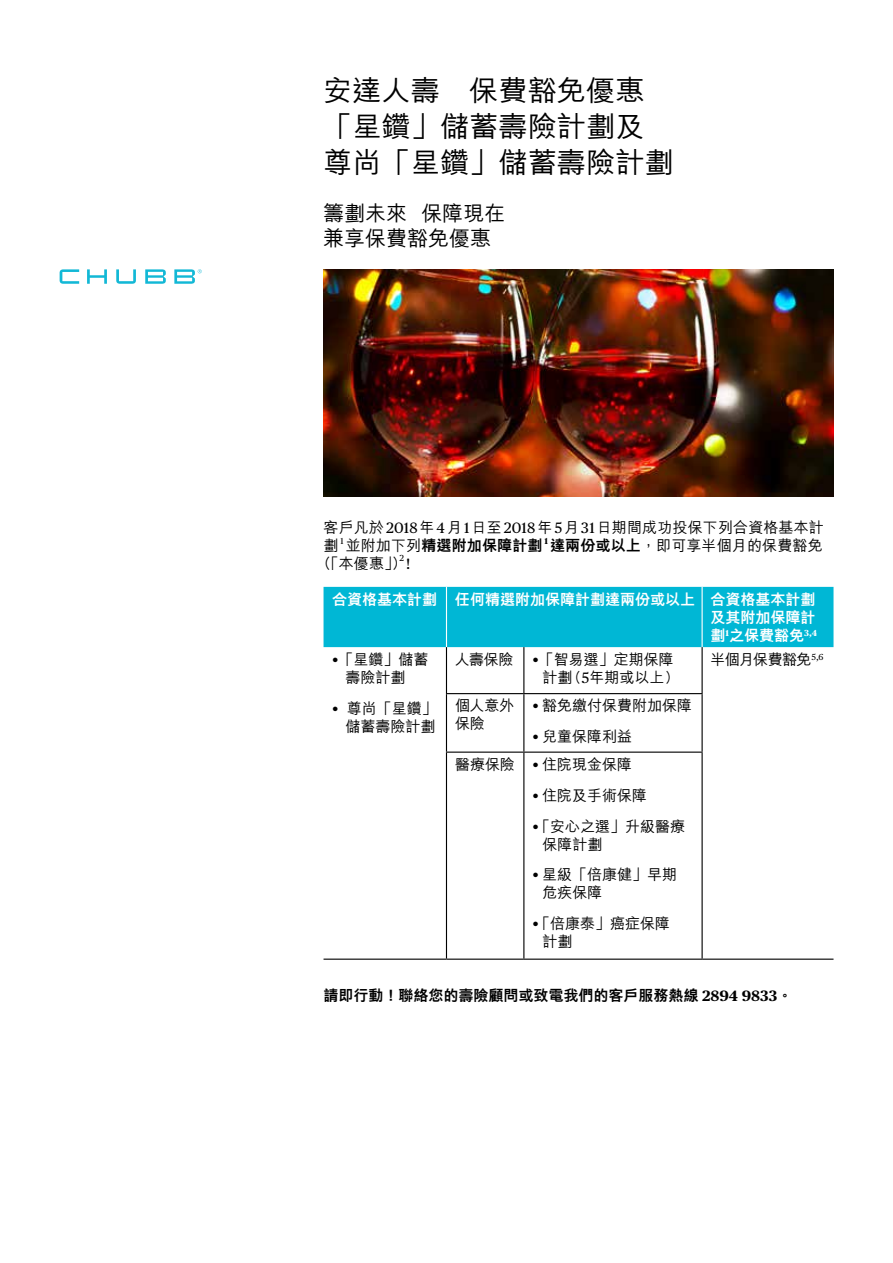
<style>
.page{position:relative;width:893px;height:1263px;background:#fff}
.page>*{position:absolute;margin:0;border:0;box-sizing:border-box;transform-origin:0 0}
.t1{font:500 28.5px/36px "M Hei HK";color:#000}
.t2{font:500 21px/25.5px "M Hei HK";color:#000}
.t3{font:500 15px/18px "M Hei HK";color:#000}
.t4{font:800 15px "M Hei HK";color:#000}
.t5{font:800 15px/18px "M Hei HK";color:#fff;text-align:justify}
.t6{font:500 15px "M Hei HK";letter-spacing:-.04em;color:#000}
.t7{font:8.7px "Chubb Publico Text";color:#000}
.t8{font:700 8.7px "Chubb Publico Text";color:#000}
.s1{font-family:"Chubb Publico Text";font-weight:400}
.s2{font-weight:500}
.s3{font-weight:800}
.s4{font-family:"Chubb Publico Text";font-weight:700}
</style>
<div class="page">
<svg style="left:60px;top:269px;width:142px;height:15px"></svg>
<div style="left:324px;top:587px;width:509px;height:60px;background:#00b7d5"></div>
<hr style="left:446px;top:587px;width:1px;height:60px;background:#fff">
<hr style="left:701px;top:587px;width:2px;height:60px;background:#fff">
<hr style="left:446px;top:694px;width:1px;height:57px;background:#000">
<hr style="left:523px;top:694px;width:1px;height:57px;background:#000">
<hr style="left:701px;top:694px;width:2px;height:57px;background:#000">
<hr style="left:446px;top:753px;width:1px;height:205px;background:#000">
<hr style="left:523px;top:753px;width:1px;height:205px;background:#000">
<hr style="left:701px;top:753px;width:2px;height:205px;background:#000">
<hr style="left:446px;top:647px;width:1px;height:46px;background:#000">
<hr style="left:523px;top:647px;width:1px;height:46px;background:#000">
<hr style="left:701px;top:647px;width:2px;height:46px;background:#000">
<hr style="left:324px;top:958px;width:122px;height:2px;background:#000">
<hr style="left:446px;top:958px;width:78px;height:2px;background:#000">
<hr style="left:524px;top:958px;width:178px;height:2px;background:#000">
<hr style="left:702px;top:958px;width:131px;height:2px;background:#000">
<hr style="left:446px;top:693px;width:78px;height:1px;background:#000">
<hr style="left:524px;top:693px;width:179px;height:1px;background:#000">
<hr style="left:446px;top:751px;width:78px;height:2px;background:#000">
<hr style="left:524px;top:751px;width:179px;height:2px;background:#000">
<img style="left:324px;top:269px;width:509px;height:228px">
<h1 class="t1" style="left:323px;top:70px;width:352px">安達人壽　保費豁免優惠「星鑽」儲蓄壽險計劃及尊尚「星鑽」儲蓄壽險計劃</h1>
<h2 class="t2" style="left:323px;top:198px;width:184px">籌劃未來 保障現在兼享保費豁免優惠</h2>
<p class="t3" style="left:324px;top:517px;width:502px;line-height:18.6px">客戶凡於<span class="s1">2018</span>年<span class="s1">4</span>月<span class="s1">1</span>日至<span class="s1">2018</span>年<span class="s1">5</span>月<span class="s1">31</span>日期間成功投保下列合資格基本計劃</p>
<p class="t7" style="left:341px;top:534px;width:5px">1</p>
<p class="t4" style="left:346px;top:538px;width:198px"><span class="s2">並附加下列</span>精選附加保障計劃</p>
<p class="t8" style="left:544px;top:534px;width:5px">1</p>
<p class="t3" style="left:550px;top:536px;width:274px"><span class="s3">達兩份或以上</span>，即可享半個月的保費豁免</p>
<p class="t3" style="left:316px;top:553px;width:96px">（「本優惠」）<span class="s1">!</span></p>
<p class="t7" style="left:400px;top:552px;width:6px">2</p>
<p class="t5" style="left:711px;top:590px;width:108px;text-indent:-379px">合資格基本計劃 任何精選附加保障計劃達兩份或以上 合資格基本計劃及其附加保障計劃<sup>1</sup>之保費豁免<sup>3,4</sup></p>
<p class="t3" style="left:346px;top:649px;width:84px;text-indent:-14px"><span class="s1">•</span>「星鑽」儲蓄壽險計劃</p>
<p class="t3" style="left:332px;top:698px;width:106px;text-align:right"><span class="s1">•</span> 尊尚「星鑽」儲蓄壽險計劃</p>
<p class="t3" style="left:455px;top:649px;width:220px;text-align:right">人壽保險 <span class="s1">•</span>「智易選」定期保障計劃(<span class="s1">5</span>年期或以上)</p>
<p class="t6" style="left:711px;top:648px;width:114px">半個月保費豁免<sup>5,6</sup></p>
<p class="t3" style="left:455px;top:696px;width:61px">個人意外保險</p>
<p class="t3" style="left:532px;top:696px;width:161px"><span class="s1">•</span> 豁免繳付保費附加保障</p>
<p class="t3" style="left:455px;top:721px;width:179px;line-height:27.8px;text-align:right"><span class="s1">•</span> 兒童保障利益<br>醫療保險 <span class="s1">•</span> 住院現金保障</p>
<p class="t3" style="left:532px;top:785px;width:116px"><span class="s1">•</span> 住院及手術保障</p>
<p class="t3" style="left:543px;top:816px;width:144px;text-indent:-10px"><span class="s1">•</span> 「安心之選」升級醫療保障計劃</p>
<p class="t3" style="left:543px;top:864px;width:136px;text-indent:-10px"><span class="s1">•</span> 星級「倍康健」早期危疾保障</p>
<p class="t3" style="left:543px;top:913px;width:129px;text-indent:-10px"><span class="s1">•</span> 「倍康泰」癌症保障計劃</p>
<p class="t4" style="left:324px;top:988px;width:470px">請即行動！聯絡您的壽險顧問或致電我們的客戶服務熱線 <span class="s4">2894 9833</span>。</p>
</div>
